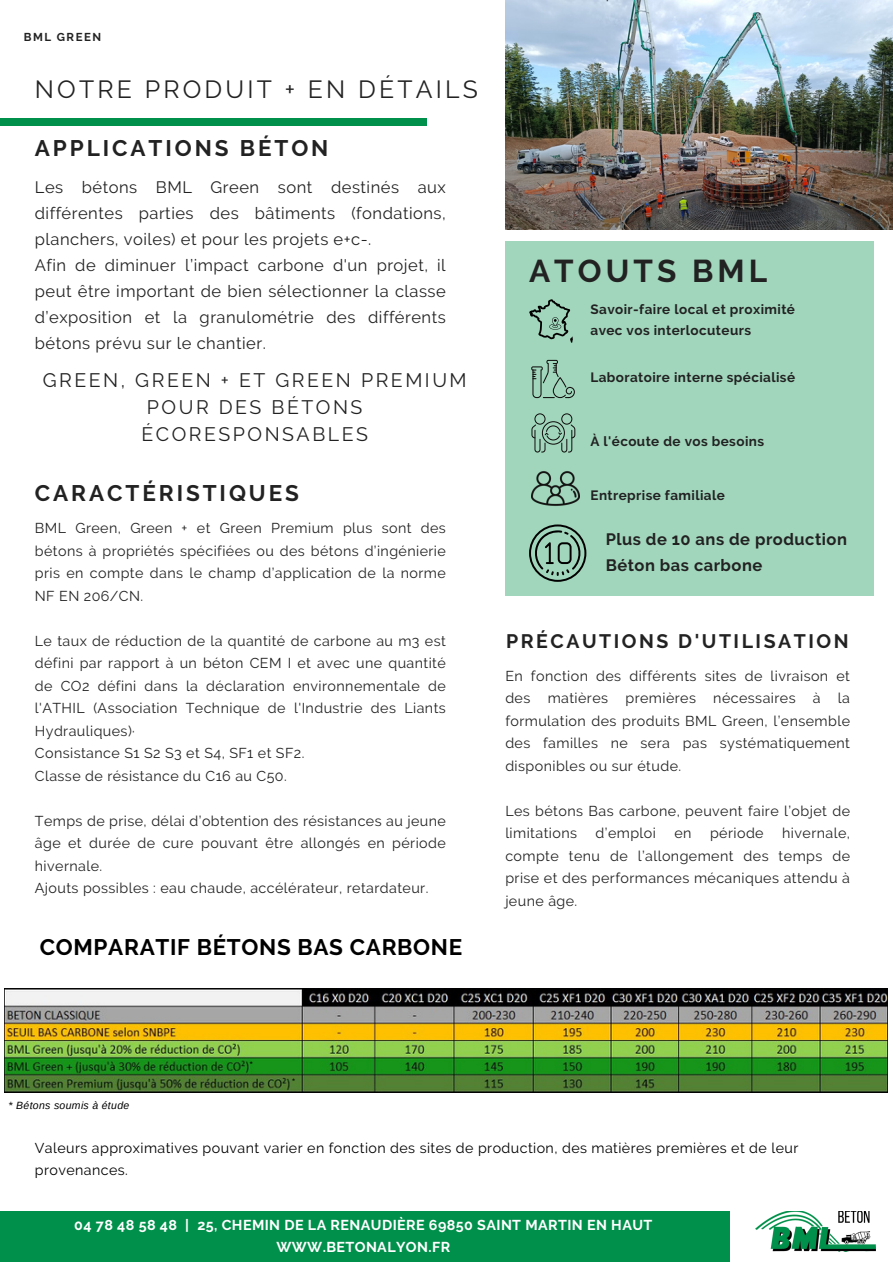
<style>
.page{position:relative;width:893px;height:1264px;background:#fff}
.page>*{position:absolute;margin:0;border:0;box-sizing:border-box;transform-origin:0 0}
.t1{font:700 31.5px "Raleway";letter-spacing:.13em;color:#222}
.t2{font:24.75px "Raleway";letter-spacing:.13em;color:#222}
.t3{font:700 22.5px "Raleway";letter-spacing:.13em;color:#222}
.t4{font:700 22.5px "Raleway";letter-spacing:.03em;color:#000}
.t5{font:19.5px/27px "Raleway";letter-spacing:.13em;color:#222}
.t6{font:700 19.5px "Raleway";letter-spacing:.13em;color:#222}
.t7{font:16.5px/25.8px "Raleway";letter-spacing:.03em;color:#222;text-align:justify}
.t8{font:700 16.5px "Raleway";letter-spacing:.03em;color:#222}
.t9{font:14.25px/22.5px "Raleway";letter-spacing:.03em;color:#222;text-align:justify}
.t10{font:14.25px "Raleway";letter-spacing:.03em;color:#000}
.t11{font:700 14.25px "Raleway";letter-spacing:.03em;color:#fff}
.t12{font:700 13.5px/21.3px "Raleway";letter-spacing:.03em;color:#222}
.t13{font:13.5px "Raleway";color:#000}
.t14{font:700 11.4px "Raleway";letter-spacing:.13em;color:#222}
.t15{font:italic 10.5px "Arimo";letter-spacing:.03em;color:#000}
</style>
<div class="page">
<div style="left:0;top:118px;width:426px;height:8px;background:#01904b"></div>
<img style="left:755px;top:1211px;width:120px;height:40px">
<div style="left:505px;top:241px;width:367px;height:354px;background:#a1d6bc"></div>
<svg style="left:529px;top:524px;width:57px;height:58px"></svg>
<svg style="left:529px;top:299px;width:44px;height:44px"></svg>
<svg style="left:531px;top:360px;width:44px;height:38px"></svg>
<svg style="left:531px;top:413px;width:44px;height:39px"></svg>
<img style="left:531px;top:471px;width:48px;height:35px">
<img style="left:505px;top:0;width:387px;height:229px">
<div style="left:0;top:1211px;width:729px;height:50px;background:#01904b"></div>
<img style="left:5px;top:988px;width:882px;height:104px">
<p class="t14" style="left:24px;top:30px;width:79px">BML GREEN</p>
<p class="t2" style="left:35px;top:74px;width:444px">NOTRE PRODUIT + EN DÉTAILS</p>
<p class="t3" style="left:35px;top:135px;width:295px">APPLICATIONS BÉTON</p>
<p class="t7" style="left:35px;top:174px;width:412px">Les bétons BML Green sont destinés aux différentes parties des bâtiments (fondations, planchers, voiles) et pour les projets e+c-.</p>
<p class="t7" style="left:35px;top:252px;width:412px">Afin de diminuer l’impact carbone d'un projet, il peut être important de bien sélectionner la classe d’exposition et la granulométrie des différents bétons prévu sur le chantier.</p>
<p class="t5" style="left:43px;top:367px;width:425px">GREEN, GREEN + ET GREEN PREMIUM</p>
<p class="t5" style="left:141px;top:394px;width:228px">POUR DES BÉTONS<br>ÉCORESPONSABLES</p>
<p class="t3" style="left:35px;top:480px;width:265px">CARACTÉRISTIQUES</p>
<p class="t9" style="left:35px;top:517px;width:412px">BML Green, Green + et Green Premium plus sont des bétons à propriétés spécifiées ou des bétons d’ingénierie pris en compte dans le champ d’application de la norme NF EN 206/CN.</p>
<p class="t9" style="left:35px;top:629px;width:412px">Le taux de réduction de la quantité de carbone au m3 est défini par rapport à un béton CEM I et avec une quantité de CO2 défini dans la déclaration environnementale de l'ATHIL (Association Technique de l'Industrie des Liants Hydrauliques)·</p>
<p class="t9" style="left:35px;top:742px;width:271px">Consistance S1 S2 S3 et S4, SF1 et SF2.</p>
<p class="t9" style="left:35px;top:764px;width:253px">Classe de résistance du C16 au C50.</p>
<p class="t9" style="left:35px;top:809px;width:412px">Temps de prise, délai d’obtention des résistances au jeune âge et durée de cure pouvant être allongés en période hivernale.</p>
<p class="t9" style="left:35px;top:876px;width:395px">Ajouts possibles : eau chaude, accélérateur, retardateur.</p>
<p class="t4" style="left:40px;top:934px;width:424px">COMPARATIF BÉTONS BAS CARBONE</p>
<p class="t1" style="left:529px;top:253px;width:240px">ATOUTS BML</p>
<p class="t12" style="left:590px;top:299px;width:206px">Savoir-faire local et proximité avec vos interlocuteurs</p>
<p class="t12" style="left:590px;top:366px;width:206px">Laboratoire interne spécialisé</p>
<p class="t12" style="left:590px;top:431px;width:175px">À l'écoute de vos besoins</p>
<p class="t12" style="left:590px;top:484px;width:136px">Entreprise familiale</p>
<p class="t8" style="left:605px;top:530px;width:243px">Plus de 10 ans de production</p>
<p class="t8" style="left:605px;top:556px;width:158px">Béton bas carbone</p>
<p class="t6" style="left:506px;top:630px;width:344px">PRÉCAUTIONS D'UTILISATION</p>
<p class="t9" style="left:505px;top:664px;width:346px">En fonction des différents sites de livraison et des matières premières nécessaires à la formulation des produits BML Green, l’ensemble des familles ne sera pas systématiquement disponibles ou sur étude.</p>
<p class="t9" style="left:505px;top:799px;width:346px">Les bétons Bas carbone, peuvent faire l’objet de limitations</p>
<p class="t9" style="left:505px;top:821px;width:346px;text-indent:277px">hivernale, compte tenu de l’allongement des temps de prise et des performances mécaniques attendu à jeune âge.</p>
<p class="t9" style="left:595px;top:821px;width:62px">d’emploi</p>
<p class="t9" style="left:674px;top:821px;width:19px">en</p>
<p class="t9" style="left:710px;top:821px;width:55px">période</p>
<p class="t15" style="left:9px;top:1099px;width:122px">* Bétons soumis à étude</p>
<p class="t13" style="left:249px;top:1058px;width:6px">*</p>
<p class="t13" style="left:291px;top:1075px;width:6px">*</p>
<p class="t10" style="left:35px;top:1139px;width:765px">Valeurs approximatives pouvant varier en fonction des sites de production, des matières premières et de leur</p>
<p class="t10" style="left:35px;top:1161px;width:94px">provenances.</p>
<p class="t11" style="left:74px;top:1216px;width:579px">04 78 48 58 48 | 25, CHEMIN DE LA RENAUDIÈRE 69850 SAINT MARTIN EN HAUT</p>
<p class="t11" style="left:276px;top:1238px;width:175px">WWW.BETONALYON.FR</p>
</div>
